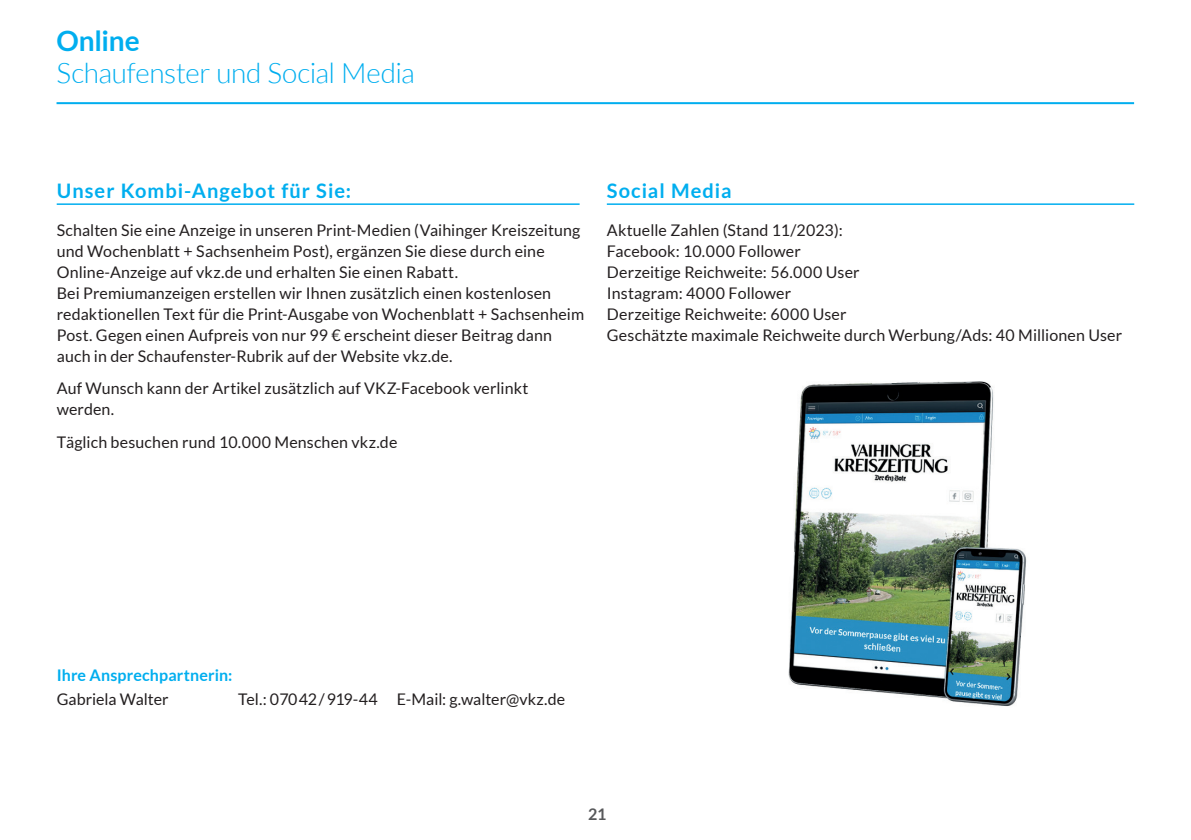
<style>
.page{position:relative;width:1191px;height:840px;background:#fff}
.page>*{position:absolute;margin:0;border:0;box-sizing:border-box;transform-origin:0 0}
.t1{font:300 28px "Lato";letter-spacing:-.015em;color:#00aeef}
.t2{font:700 28px "Lato";color:#00aeef}
.t3{font:700 20px "Lato";letter-spacing:.05em;color:#00aeef}
.t4{font:16px/21px "Lato";letter-spacing:.005em;color:#231f20}
.t5{font:700 16px "Lato";letter-spacing:.01em;color:#00aeef}
.t6{font:700 16px "Lato";color:#57585a}
</style>
<div class="page">
<hr style="left:57px;top:102px;width:1077px;height:2px;background:#00aeef">
<hr style="left:57px;top:203px;width:522px;height:2px;background:#00aeef">
<hr style="left:607px;top:203px;width:527px;height:2px;background:#00aeef">
<img style="left:788px;top:381px;width:239px;height:325px">
<h1 class="t2" style="left:57px;top:25px;width:85px">Online</h1>
<h1 class="t1" style="left:57px;top:58px;width:360px">Schaufenster und Social Media</h1>
<p class="t3" style="left:57px;top:179px;width:296px">Unser Kombi-Angebot für Sie:</p>
<p class="t4" style="left:57px;top:219px;width:529px">Schalten Sie eine Anzeige in unseren Print-Medien (Vaihinger Kreiszeitung und Wochenblatt + Sachsenheim Post), ergänzen Sie diese durch eine Online-Anzeige auf vkz.de und erhalten Sie einen Rabatt.<br>Bei Premiumanzeigen erstellen wir Ihnen zusätzlich einen kostenlosen redaktionellen Text für die Print-Ausgabe von Wochenblatt + Sachsenheim Post. Gegen einen Aufpreis von nur 99 € erscheint dieser Beitrag dann auch in der Schaufenster-Rubrik auf der Website vkz.de.</p>
<p class="t4" style="left:57px;top:377px;width:473px">Auf Wunsch kann der Artikel zusätzlich auf VKZ-Facebook verlinkt werden.</p>
<p class="t4" style="left:57px;top:431px;width:342px">Täglich besuchen rund 10.000 Menschen vkz.de</p>
<p class="t3" style="left:607px;top:179px;width:126px">Social Media</p>
<p class="t4" style="left:607px;top:219px;width:517px">Aktuelle Zahlen (Stand 11/2023):<br>Facebook: 10.000 Follower<br>Derzeitige Reichweite: 56.000 User<br>Instagram: 4000 Follower<br>Derzeitige Reichweite: 6000 User<br>Geschätzte maximale Reichweite durch Werbung/Ads: 40 Millionen User</p>
<p class="t5" style="left:57px;top:665px;width:177px">Ihre Ansprechpartnerin:</p>
<p class="t4" style="left:57px;top:688px;width:113px">Gabriela Walter</p>
<p class="t4" style="left:238px;top:688px;width:328px">Tel.: 07042/919-44 E-Mail: g.walter@vkz.de</p>
<p class="t6" style="left:588px;top:804px;width:20px">21</p>
</div>
